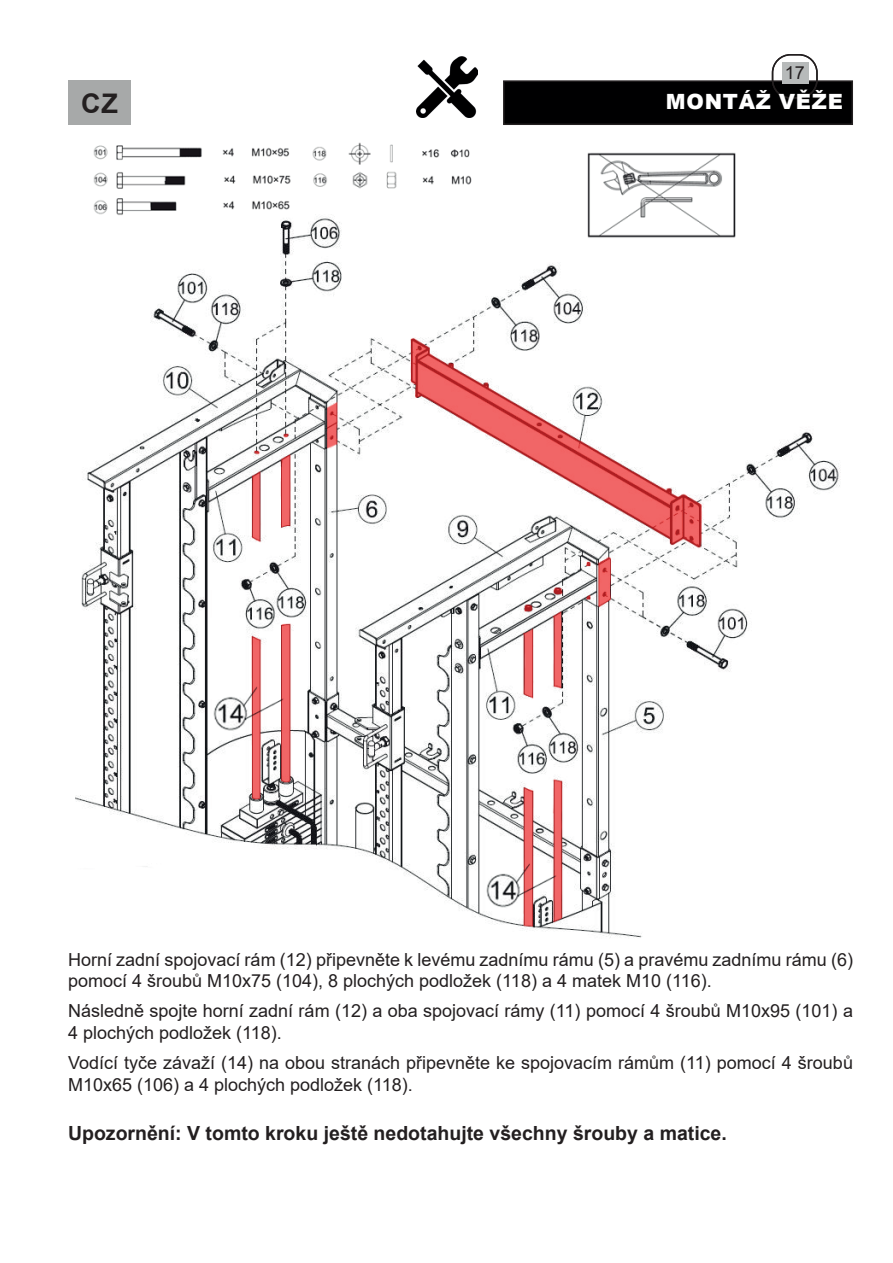
<style>
.page{position:relative;width:893px;height:1263px;background:#fff}
.page>*{position:absolute;margin:0;border:0;box-sizing:border-box;transform-origin:0 0}
.t1{font:700 27px "Arial";color:#231f20}
.t2{font:900 21px "Arial";letter-spacing:.035em;color:#fff}
.t3{font:700 19.5px "Arial";color:#231f20}
.t4{font:18px/21.6px "Arial";color:#231f20}
</style>
<div class="page">
<div style="left:504px;top:81px;width:348px;height:43px;background:#000001"></div>
<div style="left:503px;top:80px;width:350px;height:45px;border:2px solid #231f20"></div>
<div style="left:782px;top:62px;width:26px;height:21px;background:#b7baba"></div>
<div style="left:772px;top:54px;width:46px;height:45px;border:2px solid #231f20;border-radius:18px"></div>
<img style="left:417px;top:57px;width:61px;height:61px">
<div style="left:68px;top:80px;width:63px;height:45px;background:#a7a9a9"></div>
<img style="left:76px;top:142px;width:765px;height:796px">
<p class="t4" style="left:785px;top:61px;width:22px">17</p>
<h1 class="t1" style="left:81px;top:84px;width:38px">CZ</h1>
<p class="t2" style="left:666px;top:87px;width:178px">MONTÁŽ VĚŽE</p>
<p class="t4" style="left:68px;top:948px;width:786px">Horní zadní spojovací rám (12) připevněte k levému zadnímu rámu (5) a pravému zadnímu rámu (6) pomocí 4 šroubů M10x75 (104), 8 plochých podložek (118) a 4 matek M10 (116).</p>
<p class="t4" style="left:68px;top:1000px;width:786px">Následně spojte horní zadní rám (12) a oba spojovací rámy (11) pomocí 4 šroubů M10x95 (101) a<br>4 plochých podložek (118).</p>
<p class="t4" style="left:68px;top:1052px;width:786px">Vodící tyče závaží (14) na obou stranách připevněte ke spojovacím rámům (11) pomocí 4 šroubů<br>M10x65 (106) a 4 plochých podložek (118).</p>
<p class="t3" style="left:68px;top:1120px;width:660px">Upozornění: V tomto kroku ještě nedotahujte všechny šrouby a matice.</p>
</div>
